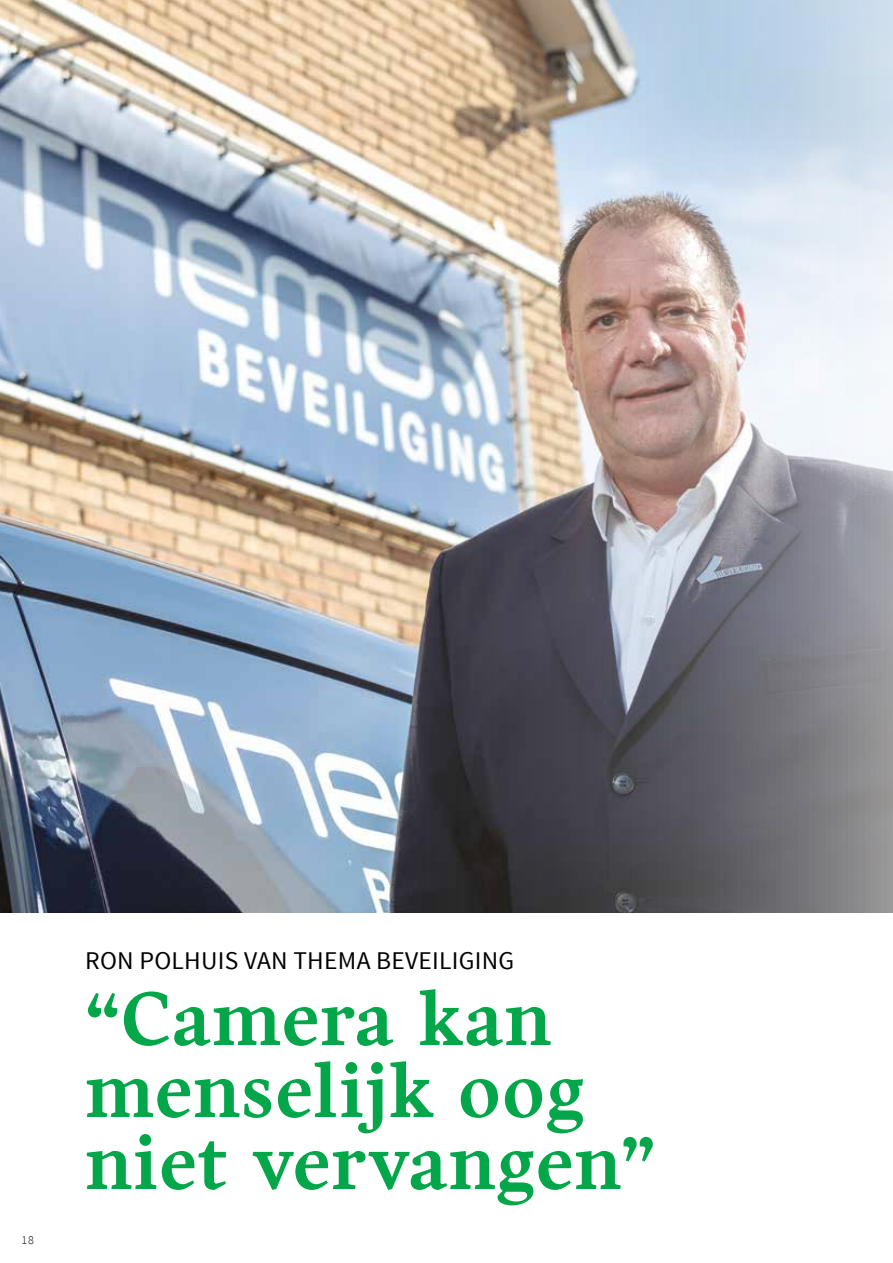
<style>
.page{position:relative;width:893px;height:1263px;background:#fff}
.page>*{position:absolute;margin:0;border:0;box-sizing:border-box;transform-origin:0 0}
.t1{font:700 76.5px/72px "Harfang";letter-spacing:.02em;color:#04a64a}
.t2{font:25.5px "Source Sans Pro";letter-spacing:.01em;color:#000}
.t3{font:300 12px "Source Sans Pro";color:#000}
</style>
<div class="page">
<img style="left:0;top:0;width:893px;height:912px">
<p class="t3" style="left:21px;top:1232px;width:14px">18</p>
<p class="t2" style="left:85px;top:944px;width:431px">RON POLHUIS VAN THEMA BEVEILIGING</p>
<p class="t1" style="left:85px;top:983px;width:572px">“Camera kan menselijk oog niet vervangen”</p>
</div>
